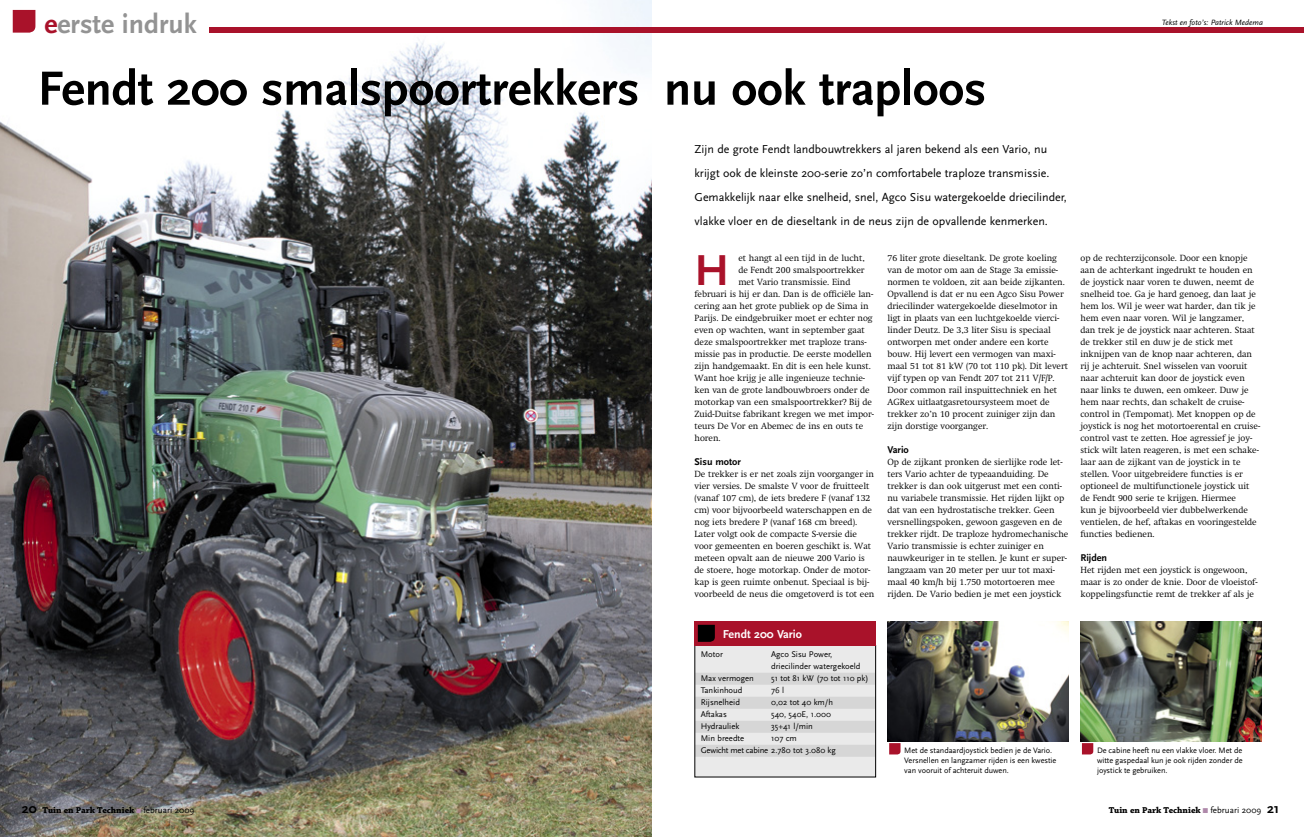
<style>
.page{position:relative;width:1304px;height:837px;background:#fff}
.page>*{position:absolute;margin:0;border:0;box-sizing:border-box;transform-origin:0 0}
.t1{font:700 50px "Scala Sans OT";letter-spacing:-.005em;color:#000}
.t2{font:700 45.2px "Scala Sans OT";color:#a9122a}
.t3{font:700 28px "Scala Sans OT";color:#939393}
.t4{font:12px/24px "Scala Sans OT";color:#000}
.t5{font:700 12px "Scala Sans OT";color:#fff}
.t6{font:700 10.2px "Scala Sans OT";color:#000}
.t7{font:700 9px "Chaparral Pro";color:#000}
.t8{font:300 8.8px/12px "Swift";color:#000}
.t9{font:8.6px/12px "Scala Sans OT";color:#000}
.t10{font:8.6px/12px "Scala Sans OT";letter-spacing:-.025em;color:#000}
.t11{font:8.2px/10px "Scala Sans OT";letter-spacing:-.005em;color:#000}
.t12{font:italic 8px "Scala Sans OT";color:#000}
.s1{color:#a9122a}
.s2{font-family:"Scala Sans OT";font-size:14px}
.s3{color:#af89aa}
.s4{font-family:"Scala Sans OT";font-weight:400}
</style>
<div class="page">
<img style="left:0;top:0;width:652px;height:836px">
<svg style="left:13px;top:10px;width:22px;height:23px"></svg>
<div style="left:209px;top:27px;width:443px;height:6px;background:#a9122a"></div>
<div style="left:652px;top:27px;width:652px;height:6px;background:#a9122a"></div>
<svg style="left:889px;top:743px;width:11px;height:11px"></svg>
<img style="left:887px;top:621px;width:182px;height:119px">
<svg style="left:1082px;top:743px;width:11px;height:11px"></svg>
<img style="left:1080px;top:621px;width:181px;height:119px">
<div style="left:695px;top:645px;width:181px;height:131px;background:#eaeaea"></div>
<div style="left:695px;top:672px;width:180px;height:12px;background:#d6d6d6"></div>
<div style="left:695px;top:696px;width:180px;height:12px;background:#d6d6d6"></div>
<div style="left:695px;top:720px;width:180px;height:12px;background:#d6d6d6"></div>
<div style="left:695px;top:744px;width:180px;height:12px;background:#d6d6d6"></div>
<div style="left:694px;top:621px;width:182px;height:24px;background:#a9122a"></div>
<svg style="left:698px;top:624px;width:17px;height:17px"></svg>
<h3 class="t3" style="left:44px;top:8px;width:154px"><span class="s1">e</span>erste indruk</h3>
<p class="t12" style="left:1162px;top:18px;width:103px">Tekst en foto’s: Patrick Medema</p>
<h1 class="t1" style="left:38px;top:60px;width:950px">Fendt 200 smalspoortrekkers nu ook traploos</h1>
<p class="t4" style="left:694px;top:137px;width:374px">Zijn de grote Fendt landbouwtrekkers al jaren bekend als een Vario, nu krijgt ook de kleinste 200-serie zo’n comfortabele traploze transmissie.<br>Gemakkelijk naar elke snelheid, snel, Agco Sisu watergekoelde driecilinder, vlakke vloer en de dieseltank in de neus zijn de opvallende kenmerken.</p>
<h2 class="t2" style="left:694px;top:244px;width:36px">H</h2>
<p class="t8" style="left:738px;top:252px;width:128px">et hangt al een tijd in de lucht,</p>
<p class="t8" style="left:738px;top:264px;width:128px">de Fendt 200 smalspoortrekker</p>
<p class="t8" style="left:738px;top:276px;width:114px">met Vario transmissie. Eind</p>
<p class="t8" style="left:694px;top:288px;width:180px">februari is hij er dan. Dan is de officiële lan-</p>
<p class="t8" style="left:694px;top:300px;width:175px">cering aan het grote publiek op de Sima in</p>
<p class="t8" style="left:694px;top:312px;width:180px">Parijs. De eindgebruiker moet er echter nog</p>
<p class="t8" style="left:694px;top:324px;width:172px">even op wachten, want in september gaat</p>
<p class="t8" style="left:694px;top:336px;width:174px">deze smalspoortrekker met traploze trans-</p>
<p class="t8" style="left:694px;top:348px;width:179px">missie pas in productie. De eerste modellen</p>
<p class="t8" style="left:694px;top:360px;width:178px">zijn handgemaakt. En dit is een hele kunst.</p>
<p class="t8" style="left:694px;top:372px;width:172px">Want hoe krijg je alle ingenieuze technie-</p>
<p class="t8" style="left:694px;top:384px;width:177px">ken van de grote landbouwbroers onder de</p>
<p class="t8" style="left:694px;top:396px;width:179px">motorkap van een smalspoortrekker? Bij de</p>
<p class="t8" style="left:694px;top:408px;width:181px">Zuid-Duitse fabrikant kregen we met impor-</p>
<p class="t8" style="left:694px;top:420px;width:170px">teurs De Vor en Abemec de ins en outs te</p>
<p class="t8" style="left:694px;top:432px;width:28px">horen.</p>
<p class="t6" style="left:694px;top:456px;width:48px">Sisu motor</p>
<p class="t8" style="left:694px;top:468px;width:181px">De trekker is er net zoals zijn voorganger in vier versies. De smalste V voor de fruitteelt (vanaf 107 cm), de iets bredere F (vanaf 132 cm) voor bijvoorbeeld waterschappen en de nog iets bredere P (vanaf 168 cm breed).<br>Later volgt ook de compacte S-versie die voor gemeenten en boeren geschikt is. Wat meteen opvalt aan de nieuwe 200 Vario is de stoere, hoge motorkap. Onder de motor&shy;kap is geen ruimte onbenut. Speciaal is bij&shy;voorbeeld de neus die omgetoverd is tot een</p>
<h3 class="t5" style="left:723px;top:626px;width:81px">Fendt 200 Vario</h3>
<p class="t9" style="left:701px;top:648px;width:24px">Motor</p>
<p class="t9" style="left:771px;top:648px;width:91px">Agco Sisu Power, driecilinder watergekoeld</p>
<p class="t9" style="left:701px;top:672px;width:55px">Max vermogen</p>
<p class="t9" style="left:771px;top:672px;width:99px">51 tot 81 kW (70 tot 110 pk)</p>
<p class="t9" style="left:701px;top:684px;width:43px">Tankinhoud</p>
<p class="t9" style="left:771px;top:684px;width:15px">76 l</p>
<p class="t9" style="left:701px;top:696px;width:41px">Rijsnelheid</p>
<p class="t9" style="left:771px;top:696px;width:63px">0,02 tot 40 km/h</p>
<p class="t9" style="left:701px;top:708px;width:28px">Aftakas</p>
<p class="t9" style="left:771px;top:708px;width:61px">540, 540E, 1.000</p>
<p class="t9" style="left:701px;top:720px;width:40px">Hydrauliek</p>
<p class="t9" style="left:771px;top:720px;width:43px">35+41 l/min</p>
<p class="t9" style="left:701px;top:732px;width:45px">Min breedte</p>
<p class="t10" style="left:701px;top:732px;width:137px;text-indent:70px">107 cm<br>Gewicht met cabine 2.780 tot 3.080 kg</p>
<p class="t8" style="left:887px;top:252px;width:182px">76 liter grote dieseltank. De grote koeling van de motor om aan de Stage 3a emissie&shy;normen te voldoen, zit aan beide zijkanten.<br>Opvallend is dat er nu een Agco Sisu Power driecilinder watergekoelde dieselmotor in ligt in plaats van een luchtgekoelde vierci&shy;linder Deutz. De 3,3 liter Sisu is speciaal ontworpen met onder andere een korte bouw. Hij levert een vermogen van maxi&shy;maal 51 tot 81 kW (70 tot 110 pk). Dit levert vijf typen op van Fendt 207 tot 211 V/F/P.<br>Door common rail inspuittechniek en het AGRex uitlaatgasretoursysteem moet de trekker zo’n 10 procent zuiniger zijn dan zijn dorstige voorganger.</p>
<p class="t6" style="left:887px;top:444px;width:23px">Vario</p>
<p class="t8" style="left:887px;top:456px;width:182px">Op de zijkant pronken de sierlijke rode let&shy;ters Vario achter de typeaanduiding. De trekker is dan ook uitgerust met een conti&shy;nu variabele transmissie. Het rijden lijkt op dat van een hydrostatische trekker. Geen versnellingspoken, gewoon gasgeven en de trekker rijdt. De traploze hydromechanische Vario transmissie is echter zuiniger en nauwkeuriger in te stellen. Je kunt er super&shy;langzaam van 20 meter per uur tot maxi&shy;maal 40 km/h bij 1.750 motortoeren mee rijden. De Vario bedien je met een joystick</p>
<p class="t11" style="left:904px;top:745px;width:154px">Met de standaardjoystick bedien je de Vario.<br>Versnellen en langzamer rijden is een kwestie van vooruit of achteruit duwen.</p>
<p class="t8" style="left:1080px;top:252px;width:181px">op de rechterzijconsole. Door een knopje aan de achterkant ingedrukt te houden en de joystick naar voren te duwen, neemt de snelheid toe. Ga je hard genoeg, dan laat je hem los. Wil je weer wat harder, dan tik je hem even naar voren. Wil je langzamer, dan trek je de joystick naar achteren. Staat de trekker stil en duw je de stick met inknijpen van de knop naar achteren, dan rij je achteruit. Snel wisselen van vooruit naar achteruit kan door de joystick even naar links te duwen, een omkeer. Duw je hem naar rechts, dan schakelt de cruise&shy;control in (Tempomat). Met knoppen op de joystick is nog het motortoerental en cruise&shy;control vast te zetten. Hoe agressief je joy&shy;stick wilt laten reageren, is met een schake&shy;laar aan de zijkant van de joystick in te stellen. Voor uitgebreidere functies is er optioneel de multifunctionele joystick uit de Fendt 900 serie te krijgen. Hiermee<br>kun je bijvoorbeeld vier dubbelwerkende ventielen, de hef, aftakas en vooringestelde functies bedienen.</p>
<p class="t6" style="left:1080px;top:552px;width:28px">Rijden</p>
<p class="t8" style="left:1080px;top:564px;width:179px">Het rijden met een joystick is ongewoon, maar is zo onder de knie. Door de vloeistof&shy;koppelingsfunctie remt de trekker af als je</p>
<p class="t11" style="left:1097px;top:745px;width:147px;text-align:justify">De cabine heeft nu een vlakke vloer. Met de witte gaspedaal kun je ook rijden zonder de joystick te gebruiken.</p>
<p class="t7" style="left:22px;top:804px;width:174px"><span class="s2">20</span> Tuin en Park Techniek <span class="s3">■</span> <span class="s4">februari 2009</span></p>
<p class="t7" style="left:1109px;top:804px;width:172px">Tuin en Park Techniek <span class="s3">■</span> <span class="s4">februari 2009</span> <span class="s2">21</span></p>
</div>
